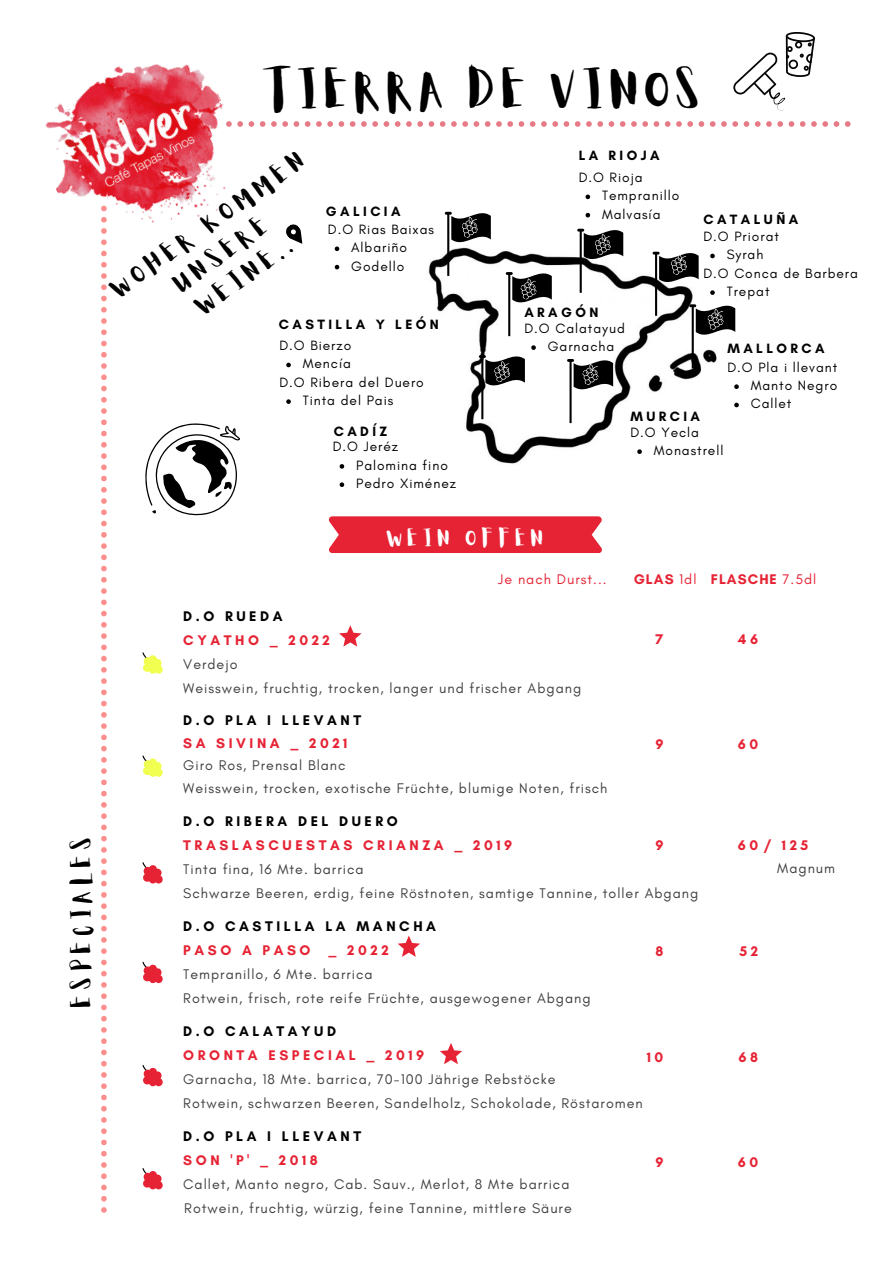
<style>
.page{position:relative;width:893px;height:1264px;background:#fff}
.page>*{position:absolute;margin:0;border:0;box-sizing:border-box;transform-origin:0 0}
.t1{font:45px "Aloja Extended";letter-spacing:.11em;color:#000}
.t2{font:22.5px/31.5px "Aloja Extended";letter-spacing:.24em;color:#000;text-align:center}
.t3{font:19.5px "Aloja Extended";letter-spacing:.24em;color:#fff}
.t4{font:14.25px "Glacial Indifference";letter-spacing:.07em;color:#3f3f3f}
.t5{font:700 14.25px "Glacial Indifference";letter-spacing:.25em;color:#e62334}
.t6{font:700 14.25px "Glacial Indifference";letter-spacing:.25em;color:#000}
.t7{font:14.25px "Glacial Indifference";letter-spacing:.07em;color:#e62334}
.t8{font:700 14.25px "Glacial Indifference";letter-spacing:.07em;color:#e62334}
.t9{font:13.8px "Glacial Indifference";letter-spacing:.07em;color:#000}
.t10{font:700 13.8px "Glacial Indifference";letter-spacing:.25em;color:#000}
.s1{font-weight:400}
</style>
<div class="page">
<svg style="left:271px;top:121px;width:579px;height:6px"></svg>
<img style="left:428px;top:228px;width:311px;height:236px">
<svg style="left:286px;top:224px;width:17px;height:20px"></svg>
<svg style="left:577px;top:229px;width:46px;height:37px"></svg>
<svg style="left:445px;top:212px;width:46px;height:37px"></svg>
<svg style="left:505px;top:272px;width:46px;height:37px"></svg>
<svg style="left:567px;top:359px;width:46px;height:37px"></svg>
<svg style="left:689px;top:304px;width:46px;height:37px"></svg>
<svg style="left:733px;top:32px;width:82px;height:79px"></svg>
<div style="left:329px;top:516px;width:272px;height:37px;background:#e62334"></div>
<svg style="left:145px;top:423px;width:95px;height:93px"></svg>
<svg style="left:101px;top:273px;width:6px;height:939px"></svg>
<img style="left:45px;top:64px;width:221px;height:204px">
<svg style="left:339px;top:625px;width:22px;height:21px"></svg>
<svg style="left:440px;top:1043px;width:22px;height:21px"></svg>
<svg style="left:335px;top:246px;width:4px;height:5px"></svg>
<svg style="left:335px;top:265px;width:4px;height:4px"></svg>
<svg style="left:339px;top:464px;width:5px;height:4px"></svg>
<svg style="left:339px;top:482px;width:5px;height:5px"></svg>
<svg style="left:585px;top:194px;width:5px;height:5px"></svg>
<svg style="left:585px;top:213px;width:5px;height:4px"></svg>
<svg style="left:637px;top:449px;width:4px;height:5px"></svg>
<svg style="left:286px;top:363px;width:5px;height:4px"></svg>
<svg style="left:286px;top:399px;width:5px;height:5px"></svg>
<svg style="left:734px;top:384px;width:4px;height:5px"></svg>
<svg style="left:734px;top:403px;width:4px;height:4px"></svg>
<svg style="left:531px;top:345px;width:5px;height:5px"></svg>
<svg style="left:397px;top:935px;width:23px;height:21px"></svg>
<svg style="left:479px;top:355px;width:46px;height:37px"></svg>
<svg style="left:652px;top:252px;width:46px;height:37px"></svg>
<svg style="left:710px;top:254px;width:4px;height:4px"></svg>
<svg style="left:710px;top:290px;width:4px;height:5px"></svg>
<svg style="left:142px;top:652px;width:21px;height:21px"></svg>
<svg style="left:142px;top:755px;width:21px;height:21px"></svg>
<svg style="left:142px;top:961px;width:21px;height:22px"></svg>
<svg style="left:142px;top:1065px;width:21px;height:21px"></svg>
<svg style="left:142px;top:1168px;width:21px;height:21px"></svg>
<svg style="left:142px;top:862px;width:21px;height:21px"></svg>
<p class="t1" style="left:269px;top:71px;width:434px">TIERRA DE VINOS</p>
<p class="t2" style="left:105px;top:280px;width:233px;rotate:-35deg">WOHER KOMMEN<br>UNSERE</p>
<p class="t10" style="left:326px;top:203px;width:76px">GALICIA</p>
<p class="t9" style="left:328px;top:221px;width:108px">D.O Rias Baixas</p>
<p class="t9" style="left:351px;top:239px;width:57px">Albariño</p>
<p class="t9" style="left:351px;top:257px;width:55px">Godello</p>
<p class="t2" style="left:189px;top:297px;width:115px;rotate:-35deg">WEINE..</p>
<p class="t10" style="left:279px;top:315px;width:161px">CASTILLA Y LEÓN</p>
<p class="t9" style="left:303px;top:355px;width:50px">Mencía</p>
<p class="t9" style="left:303px;top:392px;width:92px">Tinta del Pais</p>
<p class="t9" style="left:279px;top:337px;width:73px">D.O Bierzo</p>
<p class="t9" style="left:279px;top:373px;width:146px">D.O Ribera del Duero</p>
<p class="t10" style="left:334px;top:423px;width:55px">CADÍZ</p>
<p class="t9" style="left:333px;top:438px;width:67px">D.O Jeréz</p>
<p class="t9" style="left:356px;top:456px;width:93px">Palomina fino</p>
<p class="t9" style="left:356px;top:475px;width:101px">Pedro Ximénez</p>
<p class="t10" style="left:578px;top:147px;width:82px">LA RIOJA</p>
<p class="t9" style="left:578px;top:169px;width:66px">D.O Rioja</p>
<p class="t9" style="left:602px;top:187px;width:79px">Tempranillo</p>
<p class="t9" style="left:602px;top:205px;width:60px">Malvasía</p>
<p class="t10" style="left:524px;top:303px;width:76px">ARAGÓN</p>
<p class="t9" style="left:547px;top:338px;width:68px">Garnacha</p>
<p class="t9" style="left:524px;top:319px;width:102px">D.O Calatayud</p>
<p class="t10" style="left:703px;top:211px;width:96px">CATALUÑA</p>
<p class="t9" style="left:726px;top:246px;width:38px">Syrah</p>
<p class="t9" style="left:726px;top:283px;width:44px">Trepat</p>
<p class="t9" style="left:703px;top:228px;width:77px">D.O Priorat</p>
<p class="t9" style="left:703px;top:264px;width:156px">D.O Conca de Barbera</p>
<p class="t10" style="left:727px;top:340px;width:99px">MALLORCA</p>
<p class="t9" style="left:750px;top:377px;width:88px">Manto Negro</p>
<p class="t9" style="left:750px;top:395px;width:42px">Callet</p>
<p class="t9" style="left:727px;top:359px;width:111px">D.O Pla i llevant</p>
<p class="t10" style="left:630px;top:407px;width:71px">MURCIA</p>
<p class="t9" style="left:653px;top:442px;width:71px">Monastrell</p>
<p class="t9" style="left:630px;top:423px;width:70px">D.O Yecla</p>
<p class="t2" style="left:67px;top:1006px;width:172px;rotate:-90deg">ESPECIALES</p>
<p class="t3" style="left:386px;top:529px;width:159px">WEIN OFFEN</p>
<p class="t6" style="left:183px;top:607px;width:101px">D.O RUEDA</p>
<p class="t5" style="left:183px;top:631px;width:148px">CYATHO _ 2022</p>
<p class="t4" style="left:183px;top:655px;width:56px">Verdejo</p>
<p class="t7" style="left:498px;top:570px;width:110px">Je nach Durst...</p>
<p class="t5" style="left:633px;top:570px;width:64px">GLAS <span class="s1">1dl</span></p>
<p class="t8" style="left:710px;top:570px;width:107px">FLASCHE <span class="s1">7.5dl</span></p>
<p class="t5" style="left:655px;top:630px;width:9px">7</p>
<p class="t5" style="left:737px;top:630px;width:22px">46</p>
<p class="t4" style="left:183px;top:679px;width:399px">Weisswein, fruchtig, trocken, langer und frischer Abgang</p>
<p class="t6" style="left:183px;top:711px;width:179px">D.O PLA I LLEVANT</p>
<p class="t5" style="left:183px;top:734px;width:166px">SA SIVINA _ 2021</p>
<p class="t4" style="left:183px;top:779px;width:425px">Weisswein, trocken, exotische Früchte, blumige Noten, frisch</p>
<p class="t4" style="left:183px;top:756px;width:164px">Giro Ros, Prensal Blanc</p>
<p class="t6" style="left:183px;top:812px;width:216px">D.O RIBERA DEL DUERO</p>
<p class="t5" style="left:655px;top:735px;width:10px">9</p>
<p class="t5" style="left:737px;top:735px;width:22px">60</p>
<p class="t5" style="left:183px;top:836px;width:330px">TRASLASCUESTAS CRIANZA _ 2019</p>
<p class="t5" style="left:737px;top:836px;width:72px">60/ 125</p>
<p class="t5" style="left:655px;top:837px;width:10px">9</p>
<p class="t4" style="left:183px;top:860px;width:182px">Tinta fina, 16 Mte. barrica</p>
<p class="t4" style="left:183px;top:884px;width:516px">Schwarze Beeren, erdig, feine Röstnoten, samtige Tannine, toller Abgang</p>
<p class="t6" style="left:183px;top:917px;width:254px">D.O CASTILLA LA MANCHA</p>
<p class="t5" style="left:183px;top:941px;width:129px">PASO A PASO</p>
<p class="t5" style="left:328px;top:941px;width:62px">_ 2022</p>
<p class="t4" style="left:183px;top:965px;width:191px">Tempranillo, 6 Mte. barrica</p>
<p class="t4" style="left:183px;top:989px;width:409px">Rotwein, frisch, rote reife Früchte, ausgewogener Abgang</p>
<p class="t6" style="left:183px;top:1022px;width:154px">D.O CALATAYUD</p>
<p class="t4" style="left:183px;top:1070px;width:374px">Garnacha, 18 Mte. barrica, 70-100 Jährige Rebstöcke</p>
<p class="t5" style="left:183px;top:1046px;width:242px">ORONTA ESPECIAL _ 2019</p>
<p class="t5" style="left:655px;top:942px;width:9px">8</p>
<p class="t5" style="left:739px;top:942px;width:20px">52</p>
<p class="t5" style="left:646px;top:1048px;width:18px">1 0</p>
<p class="t5" style="left:738px;top:1048px;width:21px">68</p>
<p class="t4" style="left:183px;top:1094px;width:461px">Rotwein, schwarzen Beeren, Sandelholz, Schokolade, Röstaromen</p>
<p class="t6" style="left:183px;top:1127px;width:179px">D.O PLA I LLEVANT</p>
<p class="t4" style="left:183px;top:1175px;width:387px">Callet, Manto negro, Cab. Sauv., Merlot, 8 Mte barrica</p>
<p class="t5" style="left:183px;top:1151px;width:136px">SON 'P' _ 2018</p>
<p class="t5" style="left:655px;top:1153px;width:10px">9</p>
<p class="t5" style="left:737px;top:1153px;width:22px">60</p>
<p class="t4" style="left:184px;top:1199px;width:389px">Rotwein, fruchtig, würzig, feine Tannine, mittlere Säure</p>
<p class="t4" style="left:777px;top:859px;width:59px">Magnum</p>
</div>
